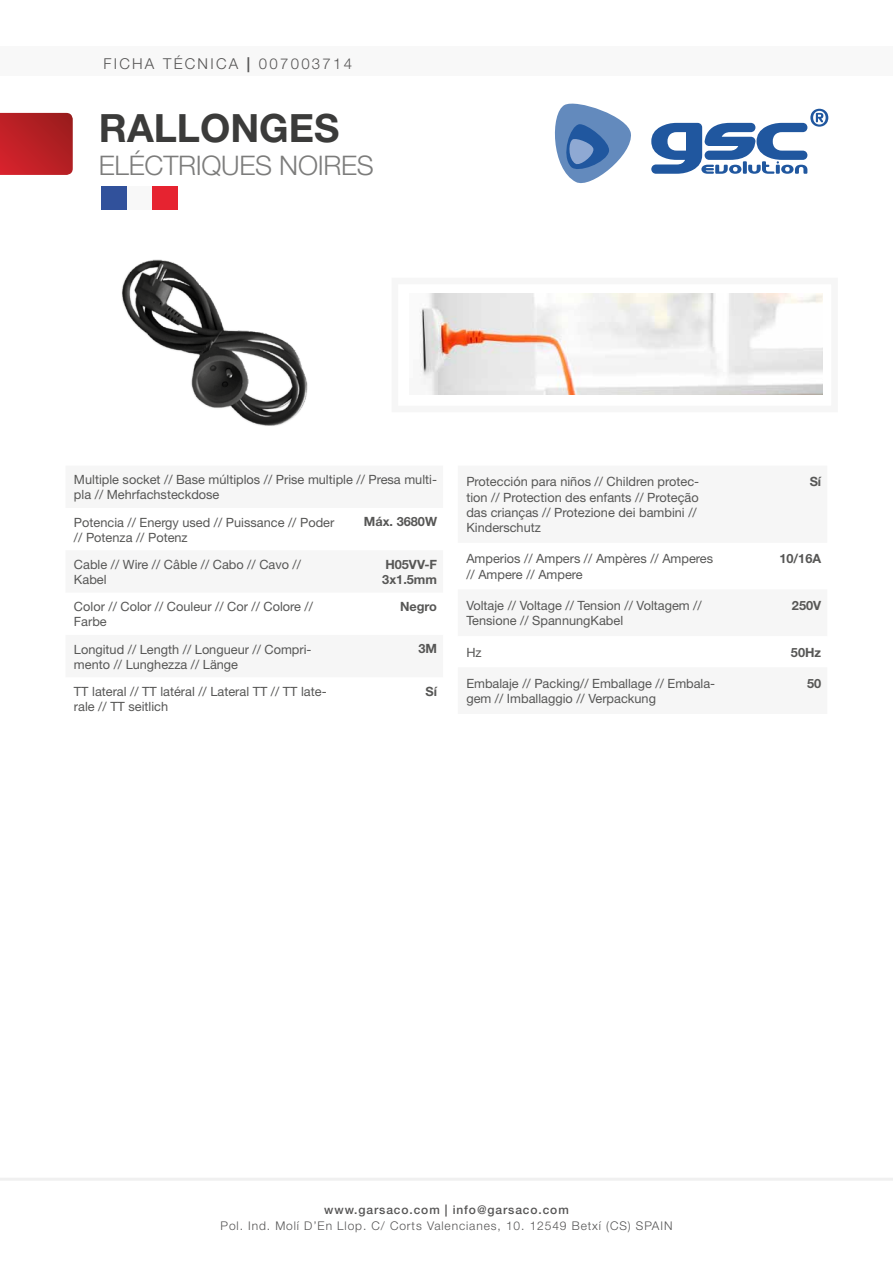
<style>
.page{position:relative;width:893px;height:1263px;background:#fff}
.page>*{position:absolute;margin:0;border:0;box-sizing:border-box;transform-origin:0 0}
.t1{font:700 39px "Helvetica Neue";color:#3b3b3a}
.t2{font:300 27px "Helvetica Neue";letter-spacing:-.01em;color:#7c7c7b}
.t3{font:300 15px "Helvetica Neue";letter-spacing:.15em;color:#565555}
.t4{font:12.75px/15.3px "Helvetica Neue";color:#575756}
.t5{font:700 12.75px/15.3px "Helvetica Neue";color:#575756}
.t6{font:300 12px "Helvetica Neue";letter-spacing:.075em;color:#565555}
.t7{font:500 12px "Helvetica Neue";letter-spacing:.075em;color:#565555}
.s1{font-weight:700}
</style>
<div class="page">
<svg style="left:651px;top:109px;width:177px;height:65px"></svg>
<svg style="left:554px;top:103px;width:77px;height:81px"></svg>
<hr style="left:0;top:1178px;width:893px;height:3px;background:#f0f0f0">
<div style="left:0;top:47px;width:893px;height:29px;background:#f8f8f8"></div>
<img style="left:121px;top:259px;width:187px;height:167px">
<img style="left:420px;top:293px;width:402px;height:101px">
<div style="left:101px;top:186px;width:77px;height:23px;background:#f8f8f8"></div>
<div style="left:101px;top:186px;width:26px;height:23px;background:#31519b"></div>
<div style="left:152px;top:186px;width:26px;height:23px;background:#e62330"></div>
<svg style="left:0;top:113px;width:73px;height:62px;background:#b82126"></svg>
<p class="t3" style="left:103px;top:54px;width:250px">FICHA TÉCNICA <span class="s1">|</span> 007003714</p>
<h1 class="t1" style="left:99px;top:104px;width:242px">RALLONGES</h1>
<h2 class="t2" style="left:99px;top:149px;width:277px">ELÉCTRIQUES NOIRES</h2>
<p class="t4" style="left:74px;top:472px;width:364px">Multiple socket // Base múltiplos // Prise multiple // Presa multi&shy;pla // Mehrfachsteckdose</p>
<p class="t4" style="left:74px;top:514px;width:262px">Potencia // Energy used // Puissance // Poder // Potenza // Potenz</p>
<p class="t5" style="left:364px;top:514px;width:75px">Máx. 3680W</p>
<p class="t4" style="left:74px;top:556px;width:229px">Cable // Wire // Câble // Cabo // Cavo //<br>Kabel</p>
<p class="t5" style="left:382px;top:556px;width:56px">H05VV-F<br>3x1.5mm</p>
<p class="t4" style="left:74px;top:599px;width:241px">Color // Color // Couleur // Cor // Colore //<br>Farbe</p>
<p class="t5" style="left:400px;top:599px;width:39px">Negro</p>
<p class="t4" style="left:74px;top:641px;width:239px">Longitud // Length // Longueur // Compri&shy;mento // Lunghezza // Länge</p>
<p class="t5" style="left:418px;top:641px;width:20px">3M</p>
<p class="t4" style="left:74px;top:683px;width:254px">TT lateral // TT latéral // Lateral TT // TT late&shy;rale // TT seitlich</p>
<p class="t5" style="left:425px;top:683px;width:13px">Sí</p>
<p class="t4" style="left:466px;top:474px;width:234px">Protección para niños // Children protec&shy;tion // Protection des enfants // Proteção das crianças // Protezione dei bambini // Kinderschutz</p>
<p class="t5" style="left:810px;top:474px;width:13px">Sí</p>
<p class="t4" style="left:466px;top:551px;width:248px">Amperios // Ampers // Ampères // Amperes // Ampere // Ampere</p>
<p class="t5" style="left:779px;top:551px;width:43px">10/16A</p>
<p class="t4" style="left:466px;top:598px;width:237px">Voltaje // Voltage // Tension // Voltagem //<br>Tensione // SpannungKabel</p>
<p class="t5" style="left:792px;top:597px;width:31px">250V</p>
<p class="t4" style="left:466px;top:644px;width:17px">Hz</p>
<p class="t5" style="left:791px;top:644px;width:32px">50Hz</p>
<p class="t4" style="left:466px;top:675px;width:250px">Embalaje // Packing// Emballage // Embala&shy;gem // Imballaggio // Verpackung</p>
<p class="t5" style="left:807px;top:675px;width:16px">50</p>
<p class="t7" style="left:324px;top:1202px;width:246px">www.garsaco.com | info@garsaco.com</p>
<p class="t6" style="left:221px;top:1219px;width:453px">Pol. Ind. Molí D’En Llop. C/ Corts Valencianes, 10. 12549 Betxí (CS) SPAIN</p>
</div>
